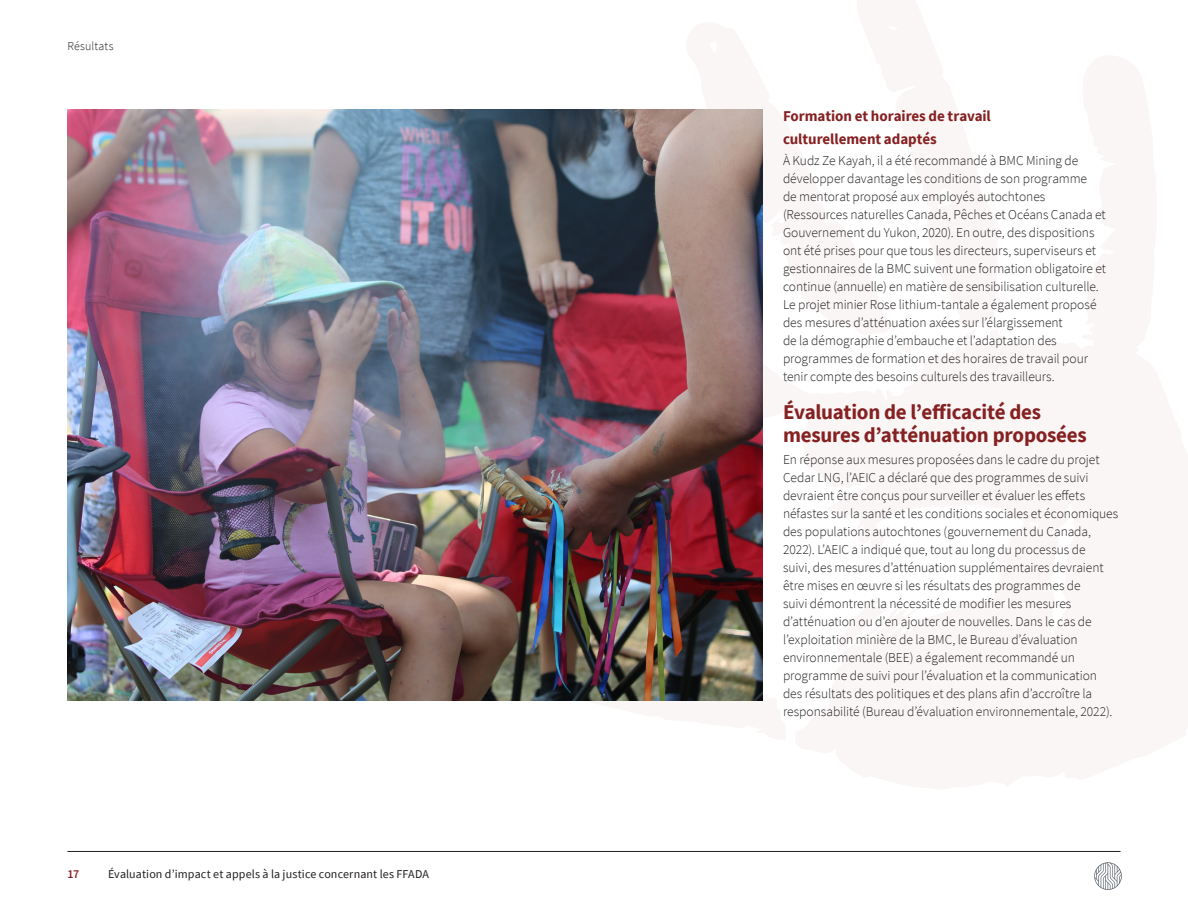
<style>
.page{position:relative;width:1188px;height:918px;background:#fff}
.page>*{position:absolute;margin:0;border:0;box-sizing:border-box;transform-origin:0 0}
.t1{font:700 21px/22.5px "Source Sans Pro";letter-spacing:-.015em;color:#862122}
.t2{font:700 15px/22.5px "Source Sans Pro";letter-spacing:-.005em;color:#862122}
.t3{font:300 13.5px/18px "Source Sans Pro";letter-spacing:-.005em;color:#231f20}
.t4{font:12px "Source Sans Pro";letter-spacing:.01em;color:#231f20}
.t5{font:300 12px "Source Sans Pro";letter-spacing:.01em;color:#231f20}
.t6{font:600 12px "Source Sans Pro";color:#862122}
</style>
<div class="page">
<img style="left:68px;top:110px;width:695px;height:590px">
<img style="left:1094px;top:862px;width:28px;height:28px">
<hr style="left:68px;top:851px;width:1052px;height:1px;background:#231f20">
<p class="t5" style="left:68px;top:38px;width:48px">Résultats</p>
<p class="t6" style="left:68px;top:866px;width:13px">17</p>
<p class="t4" style="left:108px;top:866px;width:323px">Évaluation d’impact et appels à la justice concernant les FFADA</p>
<p class="t2" style="left:783px;top:105px;width:209px">Formation et horaires de travail culturellement adaptés</p>
<p class="t3" style="left:783px;top:152px;width:325px">À Kudz Ze Kayah, il a été recommandé à BMC Mining de développer davantage les conditions de son programme<br>de mentorat proposé aux employés autochtones (Ressources naturelles Canada, Pêches et Océans Canada et Gouvernement du Yukon, 2020). En outre, des dispositions ont été prises pour que tous les directeurs, superviseurs et gestionnaires de la BMC suivent une formation obligatoire et continue (annuelle) en matière de sensibilisation culturelle.<br>Le projet minier Rose lithium-tantale a également proposé des mesures d’atténuation axées sur l’élargissement<br>de la démographie d’embauche et l’adaptation des programmes de formation et des horaires de travail pour tenir compte des besoins culturels des travailleurs.</p>
<h1 class="t1" style="left:783px;top:401px;width:305px">Évaluation de l’efficacité des mesures d’atténuation proposées</h1>
<p class="t3" style="left:783px;top:451px;width:337px">En réponse aux mesures proposées dans le cadre du projet Cedar LNG, l’AEIC a déclaré que des programmes de suivi devraient être conçus pour surveiller et évaluer les effets néfastes sur la santé et les conditions sociales et économiques des populations autochtones (gouvernement du Canada, 2022). L’AEIC a indiqué que, tout au long du processus de<br>suivi, des mesures d’atténuation supplémentaires devraient être mises en œuvre si les résultats des programmes de<br>suivi démontrent la nécessité de modifier les mesures d’atténuation ou d’en ajouter de nouvelles. Dans le cas de l’exploitation minière de la BMC, le Bureau d’évaluation environnementale (BEE) a également recommandé un programme de suivi pour l’évaluation et la communication des résultats des politiques et des plans afin d’accroître la responsabilité (Bureau d’évaluation environnementale, 2022).</p>
</div>
